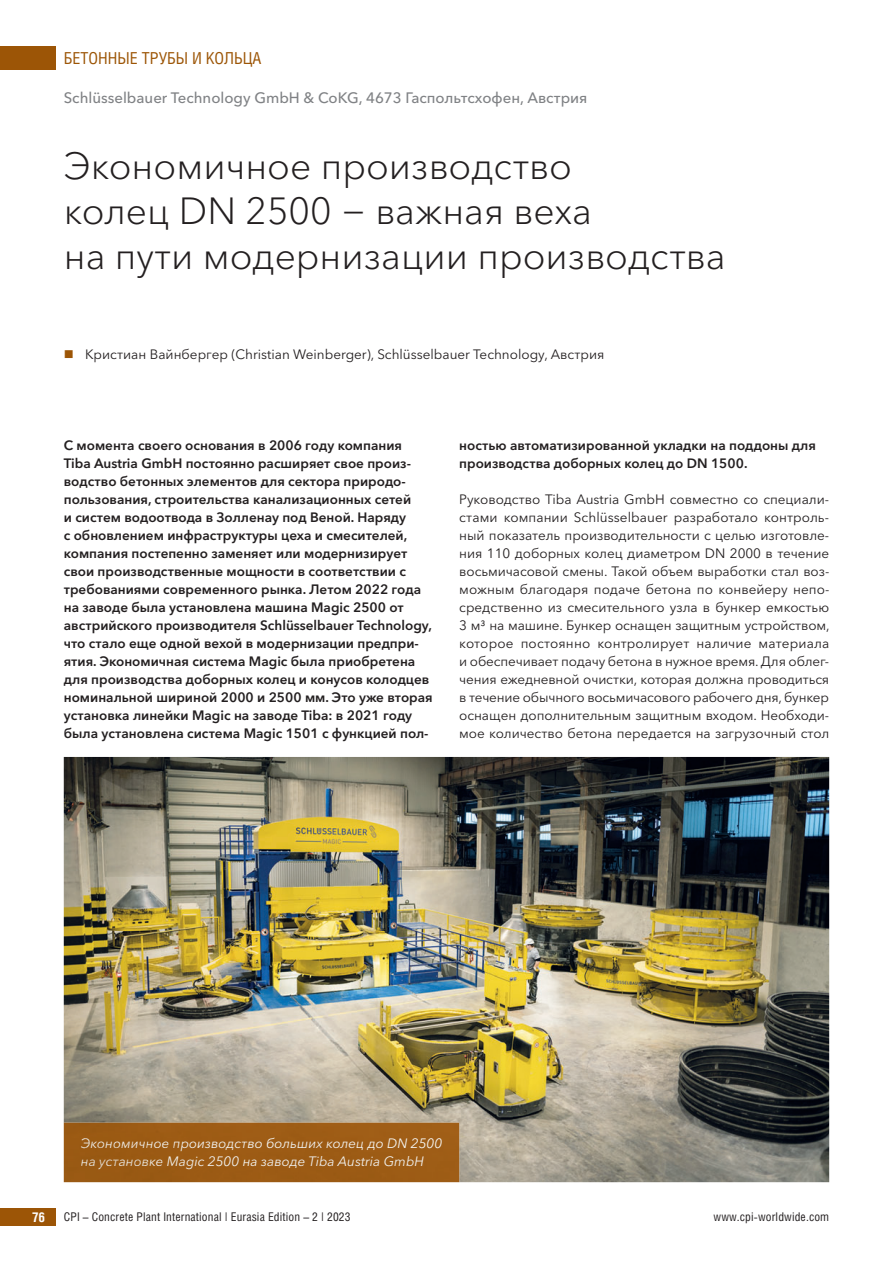
<style>
.page{position:relative;width:893px;height:1263px;background:#fff}
.page>*{position:absolute;margin:0;border:0;box-sizing:border-box;transform-origin:0 0}
.t1{font:300 37.5px/45px "Avenir Next Cyr";color:#231f20}
.t2{font:16.5px "Helios Cond";color:#9c5506}
.t3{font:500 15px "Avenir Next Cyr";color:#808285}
.t4{font:600 13.5px/18px "Avenir Next Cyr";color:#231f20}
.t5{font:13.5px/18px "Avenir Next Cyr";color:#231f20;text-align:justify}
.t6{font:italic 13.5px/18px "Avenir Next Cyr";color:#f2f2ef}
.t7{font:700 13.5px "Helios Cond";color:#fff}
.t8{font:12px "Helios Cond";letter-spacing:.01em;color:#231f20}
.s1{color:#edede9}
.s2{color:#efeeea}
.s3{color:#efeeeb}
.s4{color:#f0f0ec}
.s5{color:#f0f0ed}
.s6{color:#f1f1ef}
.s7{color:#f2f1ee}
.s8{color:#f5f5f2}
.s9{color:#f3f3f0}
.s10{color:#eff0ee}
.s11{color:#efeeec}
.s12{color:#f4f4f1}
.s13{color:#f4f4f0}
.s14{color:#f7f6f2}
.s15{color:#ebebe7}
.s16{color:#ecebe8}
.s17{color:#ededea}
.s18{color:#eeeeeb}
.s19{color:#f0efec}
.s20{color:#f4f4ef}
.s21{color:#efefec}
.s22{color:#f0f0ee}
.s23{color:#f3f3f1}
</style>
<div class="page">
<div style="left:0;top:47px;width:55px;height:23px;background:#9c5506"></div>
<div style="left:0;top:1208px;width:55px;height:18px;background:#9c5506"></div>
<img style="left:64px;top:757px;width:765px;height:425px">
<div style="left:64px;top:1123px;width:395px;height:59px;background:#9d5b14"></div>
<div style="left:81px;top:1138px;width:361px;height:13px;background:#9d5b14"></div>
<div style="left:81px;top:1156px;width:343px;height:13px;background:#9c5a14"></div>
<p class="t2" style="left:64px;top:49px;width:199px">БЕТОННЫЕ ТРУБЫ И КОЛЬЦА</p>
<p class="t3" style="left:64px;top:91px;width:525px">Schlüsselbauer Technology GmbH &amp; CoKG, 4673 Гаспольтсхофен, Австрия</p>
<h1 class="t1" style="left:64px;top:144px;width:663px">Экономичное производство<br>колец DN 2500 − важная веха<br>на пути модернизации производства</h1>
<p class="t5" style="left:85px;top:347px;width:521px">Кристиан Вайнбергер (Christian Weinberger), Schlüsselbauer Technology, Австрия</p>
<p class="t4" style="left:64px;top:438px;width:370px">С момента своего основания в 2006 году компания<br>Tiba Austria GmbH постоянно расширяет свое произ&shy;водство бетонных элементов для сектора природо&shy;пользования, строительства канализационных сетей<br>и систем водоотвода в Золленау под Веной. Наряду<br>с обновлением инфраструктуры цеха и смесителей, компания постепенно заменяет или модернизирует свои производственные мощности в соответствии с требованиями современного рынка. Летом 2022 года на заводе была установлена машина Magic 2500 от австрийского производителя Schlüsselbauer Technology, что стало еще одной вехой в модернизации предпри&shy;ятия. Экономичная система Magic была приобретена для производства доборных колец и конусов колодцев номинальной шириной 2000 и 2500 мм. Это уже вторая установка линейки Magic на заводе Tiba: в 2021 году была установлена система Magic 1501 с функцией пол-</p>
<p class="t4" style="left:459px;top:437px;width:358px">ностью автоматизированной укладки на поддоны для производства доборных колец до DN 1500.</p>
<p class="t5" style="left:459px;top:491px;width:372px">Руководство Tiba Austria GmbH совместно со специали&shy;стами компании Schlüsselbauer разработало контроль&shy;ный показатель производительности с целью изготовле&shy;ния 110 доборных колец диаметром DN 2000 в течение восьмичасовой смены. Такой объем выработки стал воз&shy;можным благодаря подаче бетона по конвейеру непо&shy;средственно из смесительного узла в бункер емкостью 3 м3 на машине. Бункер оснащен защитным устройством, которое постоянно контролирует наличие материала и обеспечивает подачу бетона в нужное время. Для облег&shy;чения ежедневной очистки, которая должна проводиться в течение обычного восьмичасового рабочего дня, бункер оснащен дополнительным защитным входом. Необходи&shy;мое количество бетона передается на загрузочный стол</p>
<p class="t6" style="left:81px;top:1136px;width:363px"><span class="s1">Экон</span><span class="s2">ом</span><span class="s3">ич</span><span class="s4">ное</span> <span class="s5">пр</span>ои<span class="s6">зв</span><span class="s4">од</span><span class="s7">ст</span>во <span class="s8">б</span><span class="s9">ол</span><span class="s10">ьш</span><span class="s11">их</span> <span class="s6">к</span>ол<span class="s7">ец</span> <span class="s12">до</span> <span class="s13">DN</span> <span class="s12">2</span><span class="s14">50</span><span class="s8">0 </span><span class="s15">на</span> <span class="s16">у</span><span class="s1">стан</span><span class="s17">ов</span><span class="s3">ке</span> <span class="s4">M</span><span class="s18">ag</span><span class="s7">ic</span> <span class="s19">2</span>50<span class="s18">0</span> <span class="s20">на</span> <span class="s5">з</span><span class="s11">ав</span><span class="s21">од</span><span class="s22">е</span> <span class="s11">Tiba</span> A<span class="s22">us</span>tria G<span class="s21">mb</span><span class="s23">H</span></p>
<p class="t7" style="left:32px;top:1209px;width:15px">76</p>
<p class="t8" style="left:64px;top:1210px;width:288px">CPI – Concrete Plant International | Eurasia Edition – 2 | 2023</p>
<p class="t8" style="left:713px;top:1210px;width:117px">www.cpi-worldwide.com</p>
</div>
